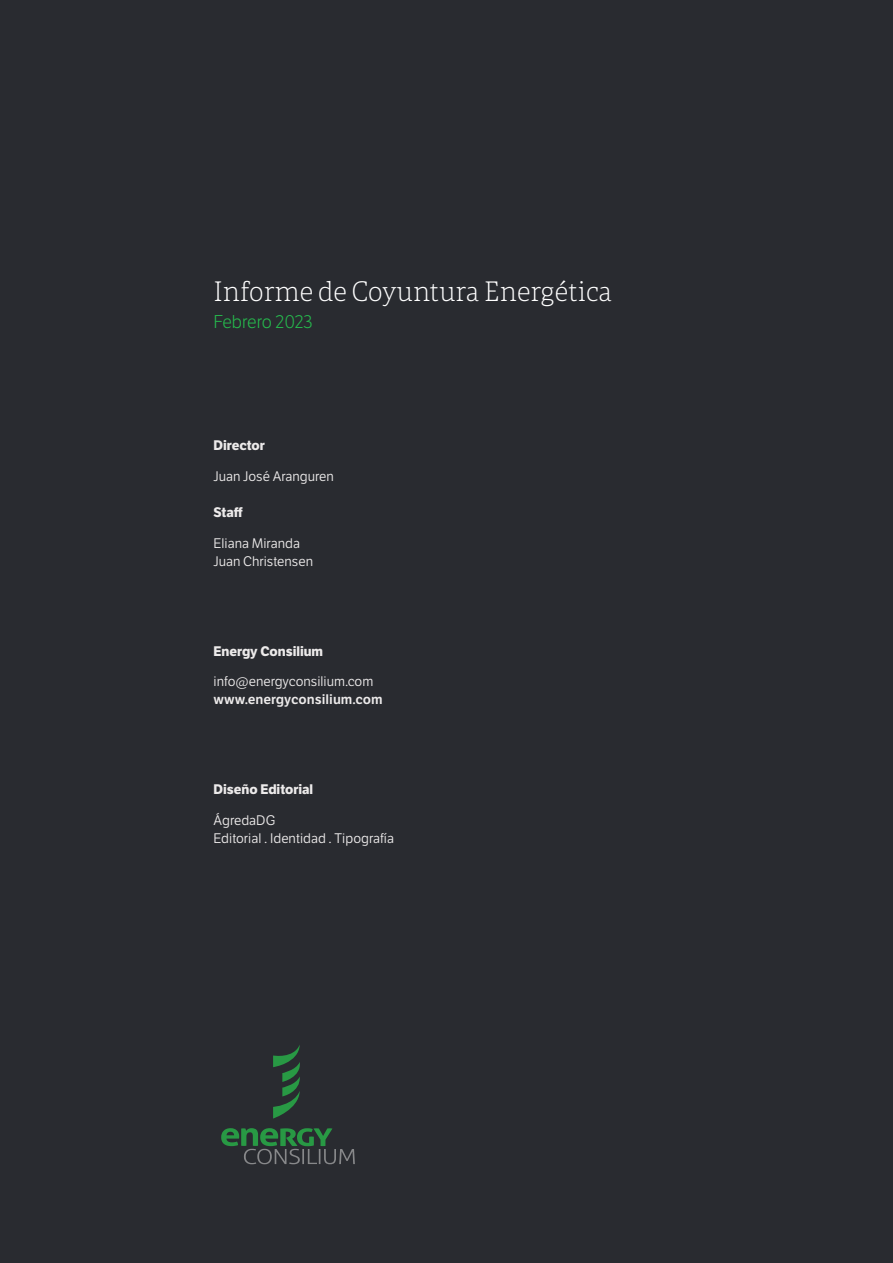
<style>
.page{position:relative;width:893px;height:1263px;background:#292b30}
.page>*{position:absolute;margin:0;border:0;box-sizing:border-box;transform-origin:0 0}
.t1{font:27px "Portada Th";color:#fff}
.t2{font:300 18px "LFT Etica";letter-spacing:-.02em;color:#26ba4d}
.t3{font:13.5px/18px "LFT Etica";color:#eceaea}
.t4{font:700 13.5px "LFT Etica";color:#eceaea}
.t5{font:13.5px "LFT Etica SB";color:#eceaea}
</style>
<div class="page">
<svg style="left:273px;top:1045px;width:27px;height:73px"></svg>
<svg style="left:221px;top:1128px;width:134px;height:36px"></svg>
<h1 class="t1" style="left:214px;top:273px;width:400px">Informe de Coyuntura Energética</h1>
<h2 class="t2" style="left:214px;top:312px;width:101px">Febrero 2023</h2>
<p class="t4" style="left:214px;top:437px;width:53px">Director</p>
<p class="t3" style="left:214px;top:467px;width:122px">Juan José Aranguren</p>
<p class="t4" style="left:214px;top:504px;width:31px">Staff</p>
<p class="t3" style="left:214px;top:534px;width:101px">Eliana Miranda<br>Juan Christensen</p>
<p class="t4" style="left:214px;top:643px;width:111px">Energy Consilium</p>
<p class="t3" style="left:214px;top:673px;width:161px">info@energyconsilium.com</p>
<p class="t5" style="left:214px;top:691px;width:171px">www.energyconsilium.com</p>
<p class="t4" style="left:214px;top:781px;width:101px">Diseño Editorial</p>
<p class="t3" style="left:214px;top:812px;width:182px">ÁgredaDG<br>Editorial . Identidad . Tipografía</p>
</div>
